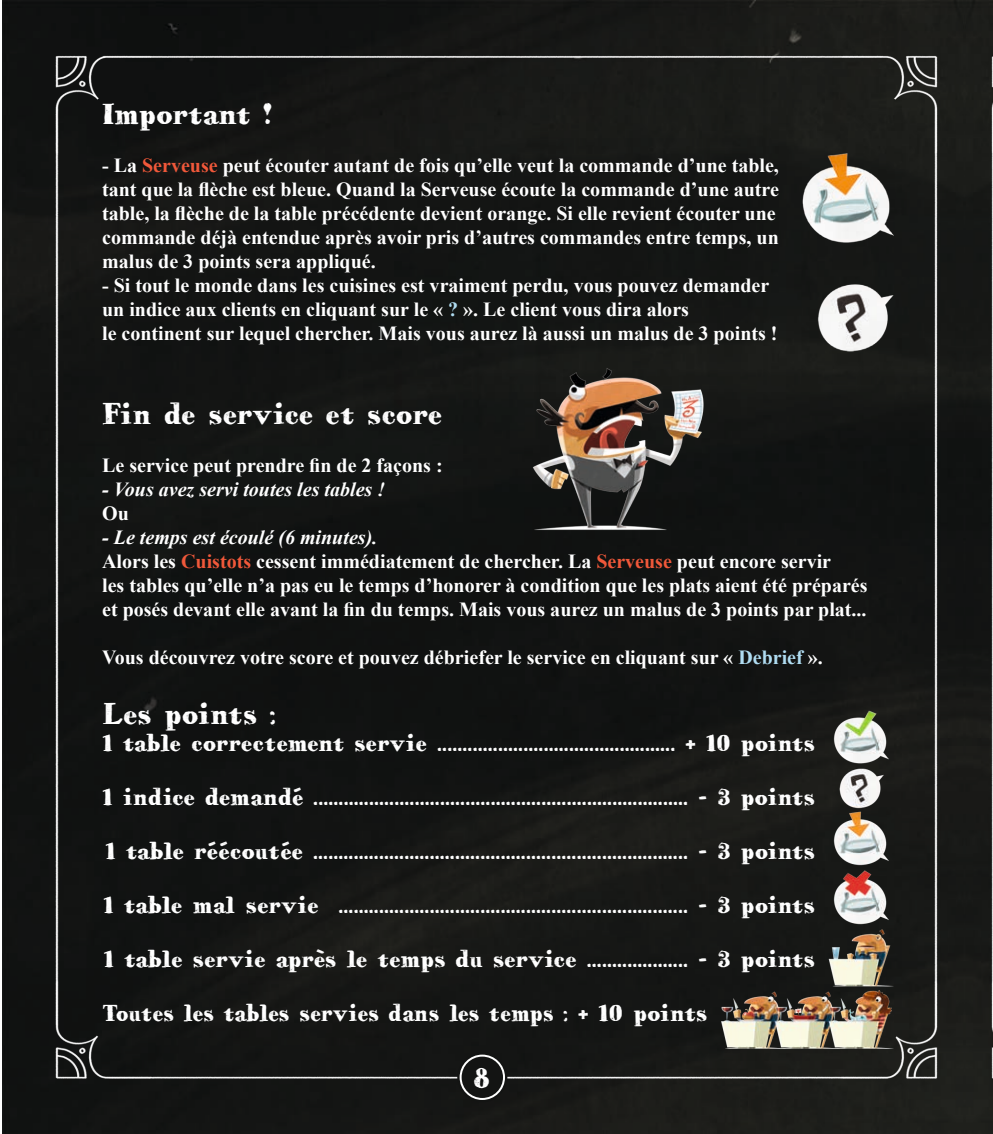
<style>
.page{position:relative;width:993px;height:1134px;background:#fff}
.page>*{position:absolute;margin:0;border:0;box-sizing:border-box;transform-origin:0 0}
.t1{font:30px "HVD Bodedo";color:#fff}
.t2{font:30px "HVD Bodedo";letter-spacing:-.025em;color:#fff}
.t3{font:24px "HVD Bodedo";color:#fff}
.t4{font:24px "HVD Bodedo";color:#fff;scale:.95 1}
.t5{font:700 20px/24px "Times New Roman";color:#fff}
.t6{font:italic 700 20px "Times New Roman";color:#fff}
.s1{color:#f0583a}
.s2{color:#afdcf1}
.s3{font-style:italic}
</style>
<div class="page">
<img style="left:2px;top:1px;width:990px;height:1133px">
<img style="left:28px;top:20px;width:935px;height:1093px">
<div style="left:965px;top:20px;width:27px;height:1093px;background:#181917"></div>
<img style="left:786px;top:149px;width:144px;height:36px">
<img style="left:169px;top:185px;width:782px;height:864px">
<div style="left:457px;top:1052px;width:50px;height:50px;background:#131413;border-radius:50%"></div>
<div style="left:459px;top:1054px;width:46px;height:46px;border:2px solid #fff;border-radius:50%"></div>
<h1 class="t2" style="left:102px;top:95px;width:172px">Important !</h1>
<p class="t5" style="left:102px;top:153px;width:678px">- La <span class="s1">Serveuse</span> peut écouter autant de fois qu’elle veut la commande d’une table, tant que la flèche est bleue. Quand la Serveuse écoute la commande d’une autre table, la flèche de la table précédente devient orange. Si elle revient écouter une commande déjà entendue après avoir pris d’autres commandes entre temps, un malus de 3 points sera appliqué.</p>
<p class="t5" style="left:102px;top:273px;width:676px">- Si tout le monde dans les cuisines est vraiment perdu, vous pouvez demander un indice aux clients en cliquant sur le « <span class="s2">?</span> ». Le client vous dira alors<br>le continent sur lequel chercher. Mais vous aurez là aussi un malus de 3 points !</p>
<h1 class="t1" style="left:102px;top:395px;width:341px">Fin de service et score</h1>
<p class="t5" style="left:102px;top:453px;width:342px">Le service peut prendre fin de 2 façons :</p>
<p class="t6" style="left:102px;top:475px;width:284px">- Vous avez servi toutes les tables !</p>
<p class="t5" style="left:102px;top:501px;width:28px">Ou</p>
<p class="t5" style="left:102px;top:525px;width:766px"><span class="s3">- Le temps est écoulé (6 minutes).<br></span>Alors les <span class="s1">Cuistots</span> cessent immédiatement de chercher. La <span class="s1">Serveuse</span> peut encore servir<br>les tables qu’elle n’a pas eu le temps d’honorer à condition que les plats aient été préparés et posés devant elle avant la fin du temps. Mais vous aurez un malus de 3 points par plat...</p>
<p class="t5" style="left:102px;top:645px;width:722px">Vous découvrez votre score et pouvez débriefer le service en cliquant sur « <span class="s2">Debrief</span> ».</p>
<h1 class="t1" style="left:102px;top:695px;width:175px">Les points :</h1>
<p class="t3" style="left:102px;top:727px;width:714px">1 table correctement servie ............................................... + 10 points</p>
<p class="t3" style="left:102px;top:781px;width:714px">1 indice demandé .......................................................................... - 3 points</p>
<p class="t3" style="left:105px;top:835px;width:711px">1 table réécoutée .......................................................................... - 3 points</p>
<p class="t3" style="left:103px;top:889px;width:713px">1 table mal servie ..................................................................... - 3 points</p>
<p class="t3" style="left:103px;top:943px;width:713px">1 table servie après le temps du service .................... - 3 points</p>
<p class="t4" style="left:102px;top:997px;width:638px">Toutes les tables servies dans les temps : + 10 points</p>
<h1 class="t1" style="left:473px;top:1059px;width:18px">8</h1>
</div>
